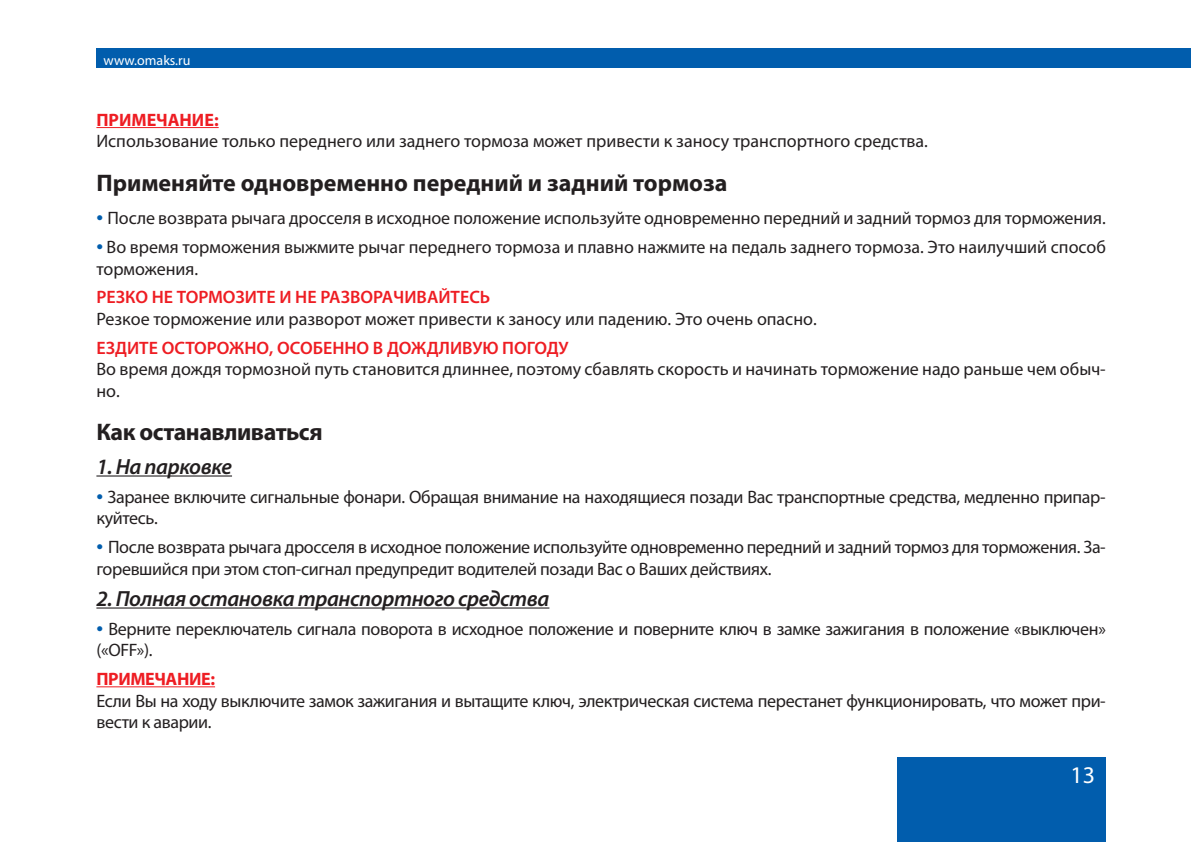
<style>
.page{position:relative;width:1191px;height:842px;background:#fff}
.page>*{position:absolute;margin:0;border:0;box-sizing:border-box;transform-origin:0 0}
.t1{font:700 24px "Myriad Pro";color:#231f20}
.t2{font:700 24px "Myriad Pro";letter-spacing:-.02em;color:#231f20}
.t3{font:24px "Myriad Pro";color:#fff}
.t4{font:italic 600 22px "Myriad Pro";letter-spacing:-.02em;color:#231f20}
.t5{font:18px/21.6px "Myriad Pro";letter-spacing:-.015em;color:#231f20}
.t6{font:600 18px "Myriad Pro";color:#ee1d23}
.t7{font:700 18px "Myriad Pro";letter-spacing:-.015em;color:#ee1d23}
.t8{font:14px "Myriad Pro";color:#fff}
.s1{font-size:24px;color:#015dad}
</style>
<div class="page">
<div style="left:96px;top:48px;width:1095px;height:20px;background:#015dad"></div>
<div style="left:897px;top:757px;width:208px;height:85px;background:#015dad"></div>
<hr style="left:96px;top:127px;width:123px;height:1px;background:#ee1d23">
<hr style="left:96px;top:475px;width:136px;height:2px;background:#231f20">
<hr style="left:96px;top:607px;width:453px;height:2px;background:#231f20">
<hr style="left:96px;top:686px;width:119px;height:1px;background:#ee1d23">
<p class="t8" style="left:104px;top:52px;width:88px">www.omaks.ru</p>
<p class="t7" style="left:96px;top:108px;width:124px">ПРИМЕЧАНИЕ:</p>
<p class="t5" style="left:96px;top:130px;width:833px">Использование только переднего или заднего тормоза может привести к заносу транспортного средства.</p>
<h1 class="t1" style="left:96px;top:167px;width:632px">Применяйте одновременно передний и задний тормоза</h1>
<p class="t5" style="left:96px;top:207px;width:1011px"><span class="s1">•</span> После возврата рычага дросселя в исходное положение используйте одновременно передний и задний тормоз для торможения.</p>
<p class="t5" style="left:96px;top:236px;width:1011px"><span class="s1">•</span> Во время торможения выжмите рычаг переднего тормоза и плавно нажмите на педаль заднего тормоза. Это наилучший способ торможения.</p>
<p class="t6" style="left:96px;top:286px;width:395px">РЕЗКО НЕ ТОРМОЗИТЕ И НЕ РАЗВОРАЧИВАЙТЕСЬ</p>
<p class="t5" style="left:96px;top:308px;width:722px">Резкое торможение или разворот может привести к заносу или падению. Это очень опасно.</p>
<p class="t6" style="left:96px;top:336px;width:474px">ЕЗДИТЕ ОСТОРОЖНО, ОСОБЕННО В ДОЖДЛИВУЮ ПОГОДУ</p>
<p class="t5" style="left:96px;top:358px;width:1011px">Во время дождя тормозной путь становится длиннее, поэтому сбавлять скорость и начинать торможение надо раньше чем обыч&shy;но.</p>
<h1 class="t2" style="left:96px;top:416px;width:228px">Как останавливаться</h1>
<p class="t4" style="left:96px;top:452px;width:137px">1. На парковке</p>
<p class="t5" style="left:96px;top:485px;width:1011px"><span class="s1">•</span> Заранее включите сигнальные фонари. Обращая внимание на находящиеся позади Вас транспортные средства, медленно припар&shy;куйтесь.</p>
<p class="t5" style="left:96px;top:536px;width:1011px"><span class="s1">•</span> После возврата рычага дросселя в исходное положение используйте одновременно передний и задний тормоз для торможения. За&shy;горевшийся при этом стоп-сигнал предупредит водителей позади Вас о Ваших действиях.</p>
<p class="t4" style="left:96px;top:584px;width:454px">2. Полная остановка транспортного средства</p>
<p class="t5" style="left:96px;top:617px;width:1011px"><span class="s1">•</span> Верните переключатель сигнала поворота в исходное положение и поверните ключ в замке зажигания в положение «выключен» («OFF»).</p>
<p class="t7" style="left:96px;top:667px;width:120px">ПРИМЕЧАНИЕ:</p>
<p class="t5" style="left:96px;top:689px;width:1011px">Если Вы на ходу выключите замок зажигания и вытащите ключ, электрическая система перестанет функционировать, что может при&shy;вести к аварии.</p>
<h1 class="t3" style="left:1070px;top:760px;width:26px">13</h1>
</div>
